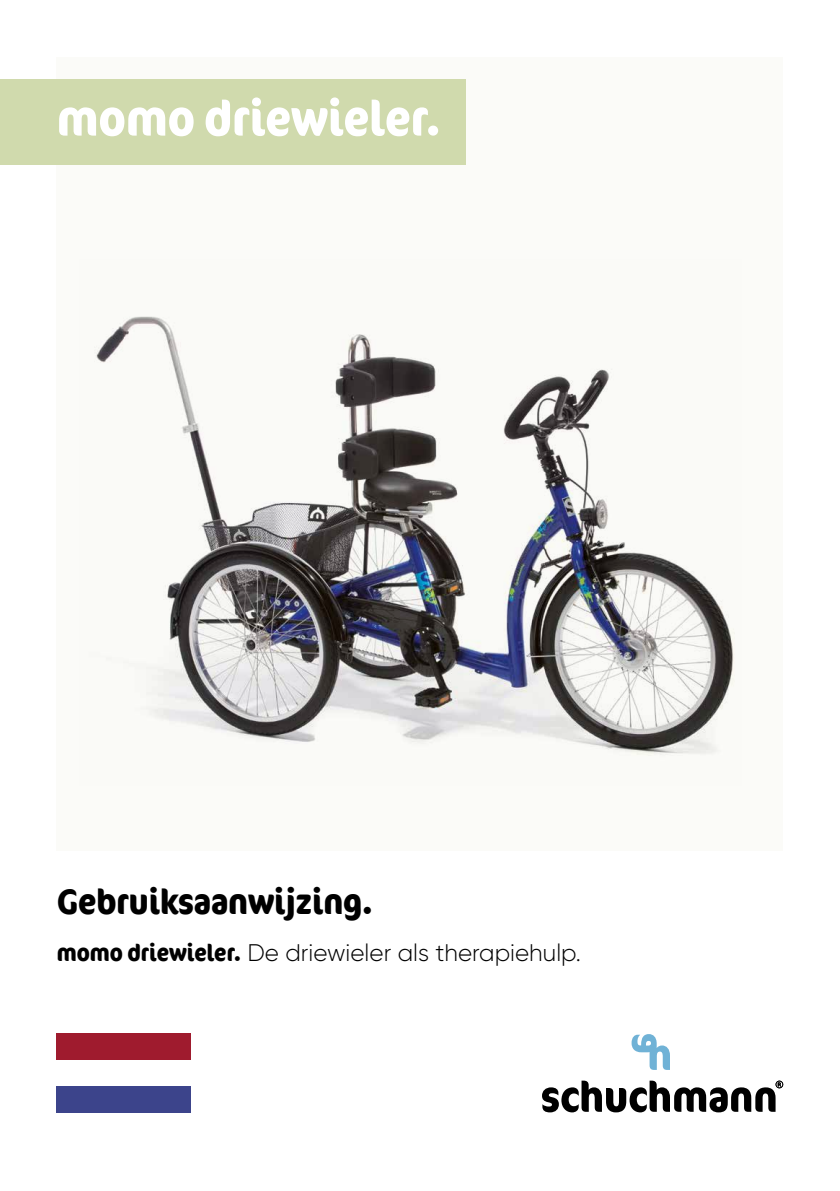
<style>
.page{position:relative;width:840px;height:1191px;background:#fff}
.page>*{position:absolute;margin:0;border:0;box-sizing:border-box;transform-origin:0 0}
.t1{font:700 condensed 50px "Cocon Offc Pro";color:#fff}
.t2{font:700 condensed 35.6px "Cocon Offc Pro";color:#000}
.t3{font:300 24px "Gilroy";color:#000}
.s1{font-family:"Cocon Offc Pro";font-weight:700;font-stretch:condensed}
</style>
<div class="page">
<div style="left:57px;top:57px;width:725px;height:793px;background:#fbfbf8"></div>
<svg style="left:542px;top:1080px;width:240px;height:32px"></svg>
<svg style="left:631px;top:1034px;width:38px;height:36px"></svg>
<div style="left:0;top:79px;width:465px;height:85px;background:#d0daad"></div>
<div style="left:57px;top:1033px;width:134px;height:79px;background:#3c448b"></div>
<div style="left:57px;top:1033px;width:134px;height:53px;background:#fff"></div>
<div style="left:57px;top:1033px;width:134px;height:27px;background:#9f1b2e"></div>
<img style="left:96px;top:316px;width:638px;height:439px">
<h1 class="t1" style="left:57px;top:83px;width:385px">momo driewieler.</h1>
<h2 class="t2" style="left:57px;top:876px;width:317px">Gebruiksaanwijzing.</h2>
<p class="t3" style="left:57px;top:938px;width:525px"><span class="s1">momo driewieler.</span> De driewieler als therapiehulp.</p>
</div>
